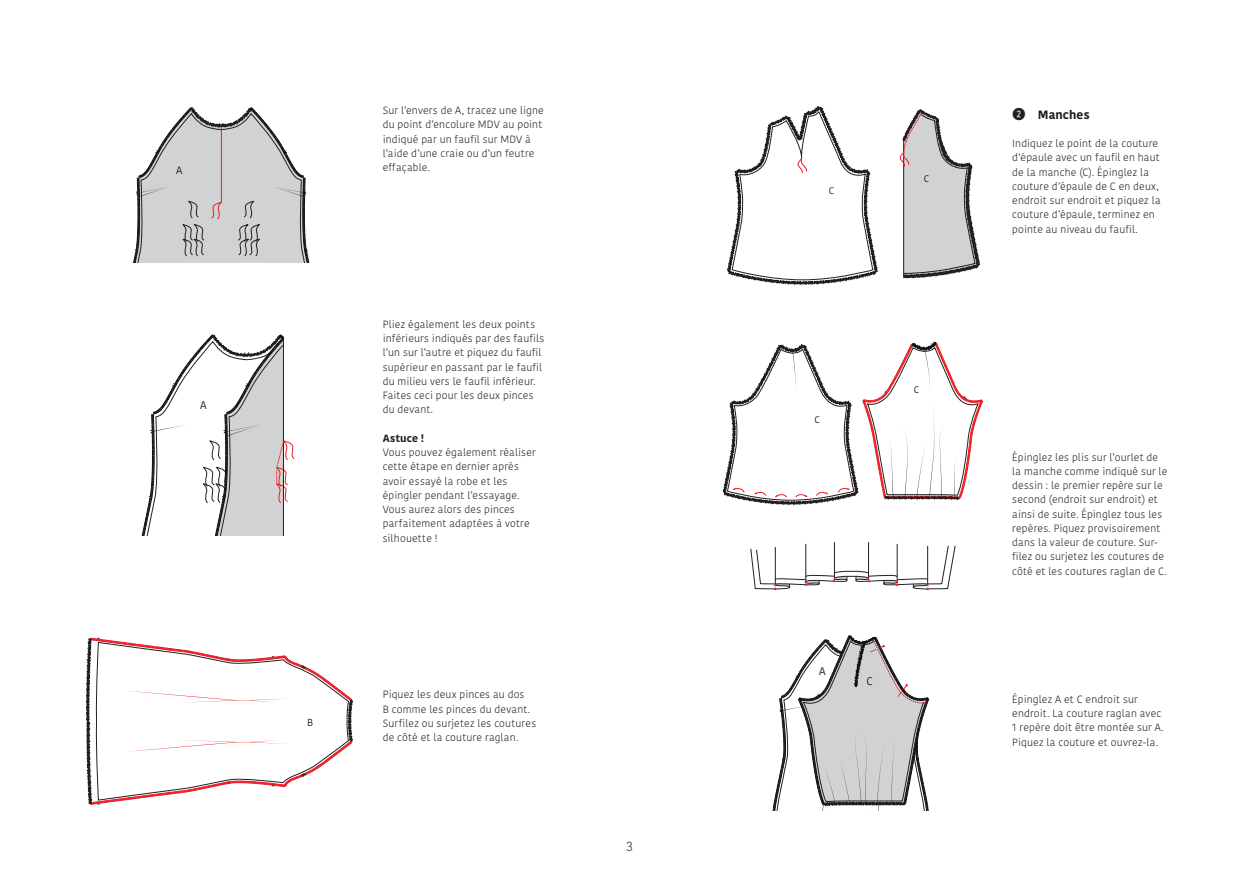
<style>
.page{position:relative;width:1259px;height:893px;background:#fff}
.page>*{position:absolute;margin:0;border:0;box-sizing:border-box;transform-origin:0 0}
.t1{font:13.5px "Kohinoor";color:#57585a}
.t2{font:700 12px "Kohinoor";letter-spacing:.015em;color:#231f20}
.t3{font:10.95px "Kohinoor";color:#231f20}
.t4{font:300 10.5px/14.2px "Kohinoor";letter-spacing:.015em;color:#231f20}
.t5{font:700 10.5px "Kohinoor";letter-spacing:.015em;color:#231f20}
.t6{font:10.5px "Kohinoor";color:#231f20}
.t7{font:10.2px "Kohinoor";color:#231f20}
.t8{font:9.45px "Kohinoor";color:#231f20}
.s1{font-family:"Fyra Numeric Circle Closed";font-weight:400;font-size:16.5px}
</style>
<div class="page">
<svg style="left:133px;top:107px;width:177px;height:156px"></svg>
<hr style="left:221px;top:127px;width:1px;height:75px;background:#ee1d23">
<svg style="left:141px;top:334px;width:154px;height:202px"></svg>
<svg style="left:86px;top:637px;width:267px;height:168px"></svg>
<svg style="left:728px;top:107px;width:149px;height:178px"></svg>
<svg style="left:899px;top:110px;width:80px;height:169px"></svg>
<svg style="left:723px;top:342px;width:260px;height:163px"></svg>
<hr style="left:805px;top:544px;width:1px;height:38px;background:#231f20">
<hr style="left:834px;top:542px;width:1px;height:36px;background:#231f20">
<hr style="left:897px;top:544px;width:1px;height:38px;background:#231f20">
<hr style="left:868px;top:542px;width:1px;height:36px;background:#231f20">
<svg style="left:750px;top:545px;width:205px;height:46px"></svg>
<svg style="left:772px;top:635px;width:158px;height:176px"></svg>
<p class="t6" style="left:176px;top:164px;width:8px">A</p>
<p class="t3" style="left:200px;top:398px;width:8px">A</p>
<p class="t7" style="left:307px;top:716px;width:8px">B</p>
<p class="t4" style="left:383px;top:104px;width:162px">Sur l’envers de A, tracez une ligne du point d’encolure MDV au point indiqué par un faufil sur MDV à l’aide d’une craie ou d’un feutre effaçable.</p>
<p class="t4" style="left:383px;top:317px;width:163px">Pliez également les deux points inférieurs indiqués par des faufils l’un sur l’autre et piquez du faufil supérieur en passant par le faufil du milieu vers le faufil inférieur.<br>Faites ceci pour les deux pinces du devant.</p>
<p class="t5" style="left:383px;top:431px;width:43px">Astuce !</p>
<p class="t4" style="left:383px;top:446px;width:154px">Vous pouvez également réaliser cette étape en dernier après avoir essayé la robe et les épingler pendant l’essayage.<br>Vous aurez alors des pinces parfaitement adaptées à votre silhouette !</p>
<p class="t4" style="left:383px;top:688px;width:155px">Piquez les deux pinces au dos<br>B comme les pinces du devant.<br>Surfilez ou surjetez les coutures de côté et la couture raglan.</p>
<p class="t1" style="left:626px;top:837px;width:8px">3</p>
<p class="t8" style="left:829px;top:184px;width:7px">C</p>
<p class="t8" style="left:814px;top:414px;width:7px">C</p>
<p class="t8" style="left:923px;top:172px;width:7px">C</p>
<p class="t8" style="left:913px;top:384px;width:7px">C</p>
<p class="t3" style="left:819px;top:665px;width:8px">A</p>
<p class="t3" style="left:866px;top:674px;width:8px">C</p>
<p class="t2" style="left:1012px;top:107px;width:79px"><span class="s1">2</span> Manches</p>
<p class="t4" style="left:1012px;top:137px;width:150px">Indiquez le point de la couture d’épaule avec un faufil en haut de la manche (C). Épinglez la couture d’épaule de C en deux, endroit sur endroit et piquez la couture d’épaule, terminez en pointe au niveau du faufil.</p>
<p class="t4" style="left:1012px;top:450px;width:157px">Épinglez les plis sur l’ourlet de la manche comme indiqué sur le dessin : le premier repère sur le second (endroit sur endroit) et ainsi de suite. Épinglez tous les repères. Piquez provisoirement dans la valeur de couture. Sur‑ filez ou surjetez les coutures de côté et les coutures raglan de C.</p>
<p class="t4" style="left:1012px;top:692px;width:153px">Épinglez A et C endroit sur endroit. La couture raglan avec<br>1 repère doit être montée sur A.<br>Piquez la couture et ouvrez-la.</p>
</div>
